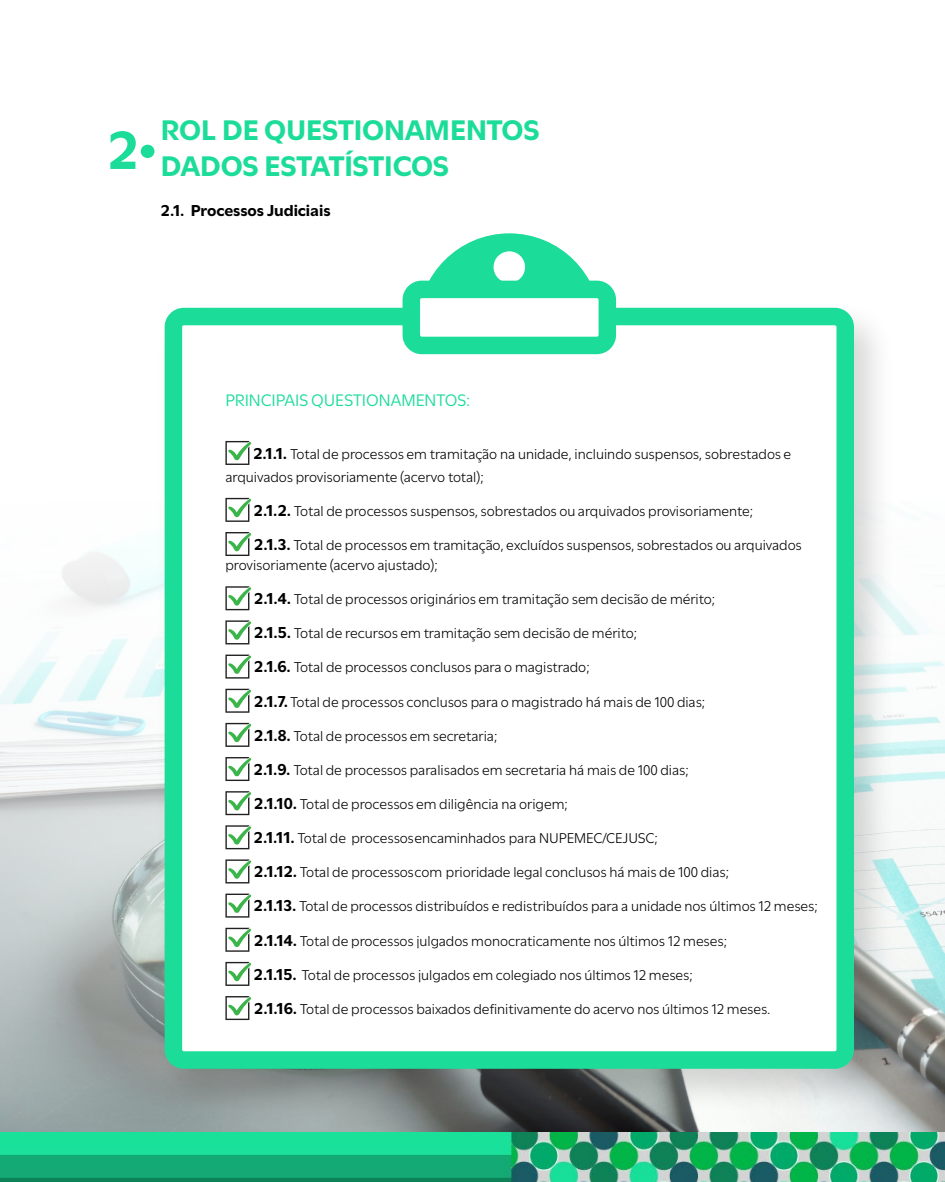
<style>
.page{position:relative;width:945px;height:1182px;background:#fff}
.page>*{position:absolute;margin:0;border:0;box-sizing:border-box;transform-origin:0 0}
.t1{font:700 56.52px "Utile";color:#1cdc99}
.t2{font:700 29.75px/35.7px "Utile";letter-spacing:-.01em;color:#1cdc99}
.t3{font:17.5px "Utile";letter-spacing:-.005em;color:#1cdc99}
.t4{font:700 16.62px "Utile";color:#000}
.t5{font:14.88px/22.8px "Utile";color:#000}
.s1{font-weight:700;font-size:16.62px}
</style>
<div class="page">
<img style="left:0;top:552px;width:945px;height:629px">
<div style="left:418px;top:233px;width:183px;height:183px;background:#1cdc99;border-radius:50%"></div>
<div style="left:494px;top:251px;width:31px;height:32px;background:#fff;border-radius:50%"></div>
<div style="left:154px;top:300px;width:742px;height:813px;background:#000;opacity:.16"></div>
<div style="left:173px;top:316px;width:672px;height:743px;background:#fff;border-radius:10px"></div>
<div style="left:165px;top:308px;width:689px;height:760px;border:18px solid #1cdc99;border-radius:10px"></div>
<svg style="left:225px;top:441px;width:26px;height:24px"></svg>
<svg style="left:225px;top:498px;width:26px;height:24px"></svg>
<svg style="left:225px;top:532px;width:26px;height:24px"></svg>
<svg style="left:225px;top:586px;width:26px;height:24px"></svg>
<svg style="left:225px;top:620px;width:26px;height:24px"></svg>
<svg style="left:225px;top:654px;width:26px;height:24px"></svg>
<svg style="left:225px;top:688px;width:26px;height:24px"></svg>
<svg style="left:225px;top:722px;width:26px;height:24px"></svg>
<svg style="left:225px;top:757px;width:26px;height:24px"></svg>
<svg style="left:225px;top:791px;width:26px;height:24px"></svg>
<svg style="left:225px;top:825px;width:26px;height:24px"></svg>
<svg style="left:225px;top:859px;width:26px;height:24px"></svg>
<svg style="left:225px;top:893px;width:26px;height:24px"></svg>
<svg style="left:225px;top:927px;width:26px;height:24px"></svg>
<svg style="left:225px;top:961px;width:26px;height:24px"></svg>
<svg style="left:225px;top:996px;width:26px;height:23px"></svg>
<div style="left:411px;top:289px;width:196px;height:56px;background:#fff;border-radius:10px"></div>
<div style="left:403px;top:280px;width:213px;height:74px;border:18px solid #1cdc99;border-radius:10px"></div>
<h2 class="t2" style="left:161px;top:109px;width:380px">ROL DE QUESTIONAMENTOS<br>DADOS ESTATÍSTICOS</h2>
<p class="t4" style="left:161px;top:197px;width:171px">2.1. Processos Judiciais</p>
<h1 class="t1" style="left:108px;top:105px;width:51px">2•</h1>
<p class="t3" style="left:225px;top:386px;width:246px">PRINCIPAIS QUESTIONAMENTOS:</p>
<p class="t5" style="left:225px;top:441px;width:567px;text-indent:28px"><span class="s1">2.1.1.</span> Total de processos em tramitação na unidade, incluindo suspensos, sobrestados e arquivados provisoriamente (acervo total);</p>
<p class="t5" style="left:254px;top:498px;width:501px"><span class="s1">2.1.2.</span> Total de processos suspensos, sobrestados ou arquivados provisoriamente;</p>
<p class="t5" style="left:225px;top:533px;width:578px;line-height:20.1px;text-indent:29px"><span class="s1">2.1.3.</span> Total de processos em tramitação, excluídos suspensos, sobrestados ou arquivados provisoriamente (acervo ajustado);</p>
<p class="t5" style="left:254px;top:586px;width:462px"><span class="s1">2.1.4.</span> Total de processos originários em tramitação sem decisão de mérito;</p>
<p class="t5" style="left:254px;top:620px;width:384px"><span class="s1">2.1.5.</span> Total de recursos em tramitação sem decisão de mérito;</p>
<p class="t5" style="left:254px;top:654px;width:337px"><span class="s1">2.1.6.</span> Total de processos conclusos para o magistrado;</p>
<p class="t5" style="left:254px;top:688px;width:453px"><span class="s1">2.1.7.</span> Total de processos conclusos para o magistrado há mais de 100 dias;</p>
<p class="t5" style="left:254px;top:722px;width:245px"><span class="s1">2.1.8.</span> Total de processos em secretaria;</p>
<p class="t5" style="left:254px;top:757px;width:436px"><span class="s1">2.1.9.</span> Total de processos paralisados em secretaria há mais de 100 dias;</p>
<p class="t5" style="left:254px;top:791px;width:315px"><span class="s1">2.1.10.</span> Total de processos em diligência na origem;</p>
<p class="t5" style="left:254px;top:825px;width:405px"><span class="s1">2.1.11.</span> Total de processosencaminhados para NUPEMEC/CEJUSC;</p>
<p class="t5" style="left:254px;top:859px;width:476px"><span class="s1">2.1.12.</span> Total de processoscom prioridade legal conclusos há mais de 100 dias;</p>
<p class="t5" style="left:254px;top:893px;width:565px"><span class="s1">2.1.13.</span> Total de processos distribuídos e redistribuídos para a unidade nos últimos 12 meses;</p>
<p class="t5" style="left:254px;top:927px;width:474px"><span class="s1">2.1.14.</span> Total de processos julgados monocraticamente nos últimos 12 meses;</p>
<p class="t5" style="left:254px;top:961px;width:440px"><span class="s1">2.1.15.</span> Total de processos julgados em colegiado nos últimos 12 meses;</p>
<p class="t5" style="left:254px;top:995px;width:518px"><span class="s1">2.1.16.</span> Total de processos baixados definitivamente do acervo nos últimos 12 meses.</p>
</div>
